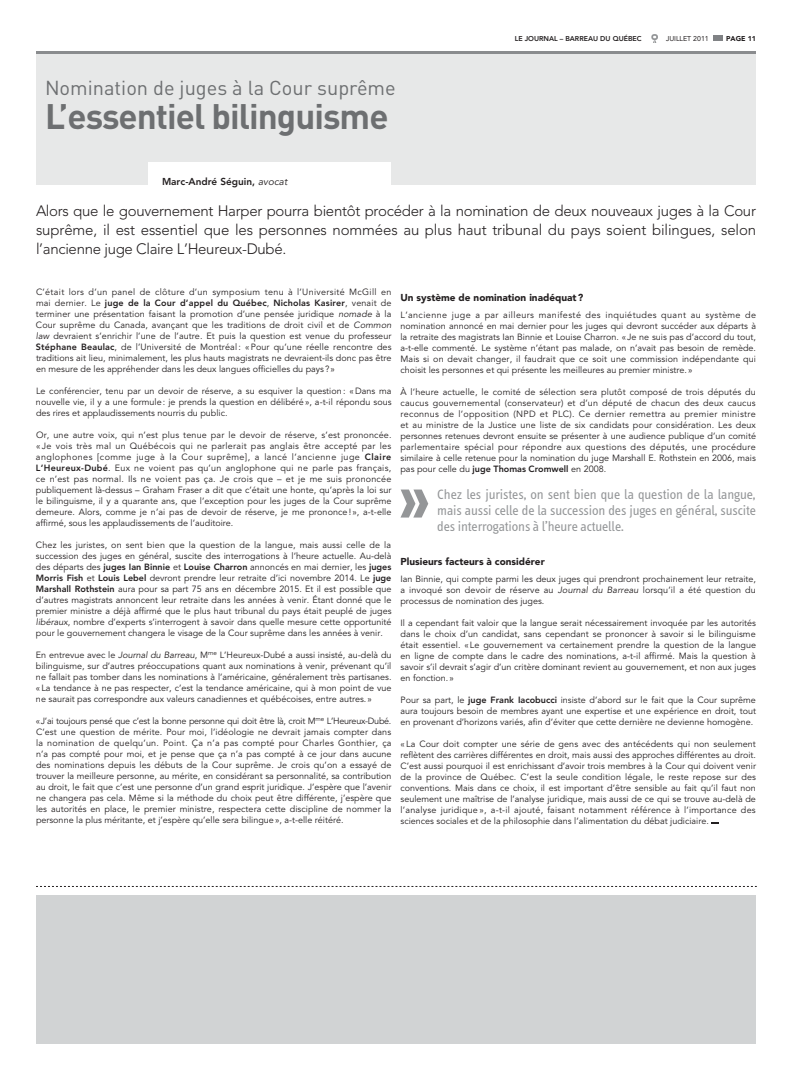
<style>
.page{position:relative;width:792px;height:1080px;background:#fff}
.page>*{position:absolute;margin:0;border:0;box-sizing:border-box;transform-origin:0 0}
.t1{font:700 35px "DIN";letter-spacing:-.03em;color:#6d6f71}
.t2{font:20px "DIN";color:#6d6f71}
.t3{font:300 15px/19px "Avenir";letter-spacing:-.02em;color:#231f20;text-align:justify}
.t4{font:14px/16px "Info Text";letter-spacing:-.01em;color:#949698;text-align:justify}
.t5{font:900 10px "Avenir";color:#231f20}
.t6{font:800 10px "Avenir";color:#231f20}
.t7{font:9px/11px "Avenir";color:#231f20;text-align:justify}
.t8{font:800 7px "Avenir";color:#231f20}
.t9{font:7px "Avenir";color:#231f20}
.t10{font:900 7px "Avenir";color:#231f20}
.s1{font-weight:400;font-style:italic}
.s2{font-weight:800}
.s3{font-style:italic}
</style>
<div class="page">
<div style="left:36px;top:54px;width:720px;height:130px;background:#e7e8e8"></div>
<hr style="left:36px;top:52px;width:720px;height:2px;background:#8a8c8e">
<svg style="left:651px;top:34px;width:7px;height:9px"></svg>
<div style="left:713px;top:36px;width:9px;height:5px;background:#808285"></div>
<div style="left:148px;top:162px;width:244px;height:22px;background:#fff"></div>
<svg style="left:711px;top:822px;width:8px;height:2px"></svg>
<svg style="left:400px;top:490px;width:28px;height:28px"></svg>
<svg style="left:36px;top:886px;width:721px;height:1px"></svg>
<div style="left:36px;top:896px;width:720px;height:148px;background:#d1d3d4"></div>
<h2 class="t2" style="left:45px;top:75px;width:352px">Nomination de juges à la Cour suprême</h2>
<h1 class="t1" style="left:45px;top:93px;width:345px">L’essentiel bilinguisme</h1>
<p class="t6" style="left:162px;top:175px;width:127px">Marc-André Séguin, <span class="s1">avocat</span></p>
<p class="t8" style="left:515px;top:34px;width:128px">LE JOURNAL – BARREAU DU QUÉBEC</p>
<p class="t9" style="left:666px;top:34px;width:44px">Jui llet 2011</p>
<p class="t10" style="left:726px;top:34px;width:31px">PAGE 11</p>
<p class="t3" style="left:36px;top:202px;width:722px">Alors que le gouvernement Harper pourra bientôt procéder à la nomination de deux nouveaux juges à la Cour suprême, il est essentiel que les personnes nommées au plus haut tribunal du pays soient bilingues, selon l’ancienne juge Claire L’Heureux-Dubé.</p>
<p class="t7" style="left:36px;top:287px;width:357px">C’était lors d’un panel de clôture d’un symposium tenu à l’Université McGill en mai dernier. Le <span class="s2">juge de la Cour d’appel du Québec</span>, <span class="s2">Nicholas Kasirer</span>, venait de terminer une présentation faisant la promotion d’une pensée juridique <span class="s3">nomade</span> à la Cour suprême du Canada, avançant que les traditions de droit civil et de <span class="s3">Common law</span> devraient s’enrichir l’une de l’autre. Et puis la question est venue du professeur <span class="s2">Stéphane Beaulac</span>, de l’Université de Montréal : « Pour qu’une réelle rencontre des traditions ait lieu, minimalement, les plus hauts magistrats ne devraient-ils donc pas être en mesure de les appréhender dans les deux langues officielles du pays ? »</p>
<p class="t7" style="left:36px;top:385px;width:357px">Le conférencier, tenu par un devoir de réserve, a su esquiver la question : «Dans ma nouvelle vie, il y a une formule: je prends la question en délibéré», a-t-il répondu sous des rires et applaudissements nourris du public.</p>
<p class="t7" style="left:36px;top:429px;width:357px">Or, une autre voix, qui n’est plus tenue par le devoir de réserve, s’est prononcée. « Je vois très mal un Québécois qui ne parlerait pas anglais être accepté par les anglophones [comme juge à la Cour suprême], a lancé l’ancienne juge <span class="s2">Claire L’Heureux-Dubé</span>. Eux ne voient pas qu’un anglophone qui ne parle pas français, ce n’est pas normal. Ils ne voient pas ça. Je crois que – et je me suis prononcée publiquement là-dessus – Graham Fraser a dit que c’était une honte, qu’après la loi sur le bilinguisme, il y a quarante ans, que l’exception pour les juges de la Cour suprême demeure. Alors, comme je n’ai pas de devoir de réserve, je me prononce! », a-t-elle affirmé, sous les applaudissements de l’auditoire.</p>
<p class="t7" style="left:36px;top:539px;width:357px">Chez les juristes, on sent bien que la question de la langue, mais aussi celle de la succession des juges en général, suscite des interrogations à l’heure actuelle. Au-delà des départs des <span class="s2">juges Ian Binnie</span> et <span class="s2">Louise Charron</span> annoncés en mai dernier, les <span class="s2">juges Morris Fish</span> et <span class="s2">Louis Lebel</span> devront prendre leur retraite d’ici novembre 2014. Le <span class="s2">juge Marshall Rothstein</span> aura pour sa part 75 ans en décembre 2015. Et il est possible que d’autres magistrats annoncent leur retraite dans les années à venir. Étant donné que le premier ministre a déjà affirmé que le plus haut tribunal du pays était peuplé de juges <span class="s3">libéraux</span>, nombre d’experts s’interrogent à savoir dans quelle mesure cette opportunité pour le gouvernement changera le visage de la Cour suprême dans les années à venir.</p>
<p class="t7" style="left:36px;top:650px;width:357px">En entrevue avec le <span class="s3">Journal du Barreau</span>, M<sup>me</sup> L’Heureux-Dubé a aussi insisté, au-delà du bilinguisme, sur d’autres préoccupations quant aux nominations à venir, prévenant qu’il ne fallait pas tomber dans les nominations à l’américaine, généralement très partisanes. « La tendance à ne pas respecter, c’est la tendance américaine, qui à mon point de vue ne saurait pas correspondre aux valeurs canadiennes et québécoises, entre autres. »</p>
<p class="t7" style="left:36px;top:715px;width:357px">«J’ai toujours pensé que c’est la bonne personne qui doit être là, croit M<sup>me</sup> L’Heureux-Dubé.<br>C’est une question de mérite. Pour moi, l’idéologie ne devrait jamais compter dans la nomination de quelqu’un. Point. Ça n’a pas compté pour Charles Gonthier, ça n’a pas compté pour moi, et je pense que ça n’a pas compté à ce jour dans aucune des nominations depuis les débuts de la Cour suprême. Je crois qu’on a essayé de trouver la meilleure personne, au mérite, en considérant sa personnalité, sa contribution au droit, le fait que c’est une personne d’un grand esprit juridique. J’espère que l’avenir ne changera pas cela. Même si la méthode du choix peut être différente, j’espère que les autorités en place, le premier ministre, respectera cette discipline de nommer la personne la plus méritante, et j’espère qu’elle sera bilingue», a-t-elle réitéré.</p>
<p class="t5" style="left:400px;top:292px;width:184px">Un système de nomination inadéquat?</p>
<p class="t7" style="left:400px;top:309px;width:357px">L’ancienne juge a par ailleurs manifesté des inquiétudes quant au système de nomination annoncé en mai dernier pour les juges qui devront succéder aux départs à la retraite des magistrats Ian Binnie et Louise Charron. « Je ne suis pas d’accord du tout, a-t-elle commenté. Le système n’étant pas malade, on n’avait pas besoin de remède.<br>Mais si on devait changer, il faudrait que ce soit une commission indépendante qui choisit les personnes et qui présente les meilleures au premier ministre. »</p>
<p class="t7" style="left:400px;top:386px;width:357px">À l’heure actuelle, le comité de sélection sera plutôt composé de trois députés du caucus gouvernemental (conservateur) et d’un député de chacun des deux caucus reconnus de l’opposition (NPD et PLC). Ce dernier remettra au premier ministre et au ministre de la Justice une liste de six candidats pour considération. Les deux personnes retenues devront ensuite se présenter à une audience publique d’un comité parlementaire spécial pour répondre aux questions des députés, une procédure similaire à celle retenue pour la nomination du juge Marshall E. Rothstein en 2006, mais pas pour celle du <span class="s2">juge Thomas Cromwell</span> en 2008.</p>
<h3 class="t4" style="left:437px;top:486px;width:320px">Chez les juristes, on sent bien que la question de la langue, mais aussi celle de la succession des juges en général, suscite des interrogations à l’heure actuelle.</h3>
<p class="t5" style="left:400px;top:556px;width:146px">Plusieurs facteurs à considérer</p>
<p class="t7" style="left:400px;top:573px;width:357px">Ian Binnie, qui compte parmi les deux juges qui prendront prochainement leur retraite, a invoqué son devoir de réserve au <span class="s3">Journal du Barreau</span> lorsqu’il a été question du processus de nomination des juges.</p>
<p class="t7" style="left:400px;top:617px;width:357px">Il a cependant fait valoir que la langue serait nécessairement invoquée par les autorités dans le choix d’un candidat, sans cependant se prononcer à savoir si le bilinguisme était essentiel. « Le gouvernement va certainement prendre la question de la langue en ligne de compte dans le cadre des nominations, a-t-il affirmé. Mais la question à savoir s’il devrait s’agir d’un critère dominant revient au gouvernement, et non aux juges en fonction. »</p>
<p class="t7" style="left:401px;top:694px;width:357px">Pour sa part, le <span class="s2">juge Frank Iacobucci</span> insiste d’abord sur le fait que la Cour suprême aura toujours besoin de membres ayant une expertise et une expérience en droit, tout en provenant d’horizons variés, afin d’éviter que cette dernière ne devienne homogène.</p>
<p class="t7" style="left:401px;top:738px;width:357px">« La Cour doit compter une série de gens avec des antécédents qui non seulement reflètent des carrières différentes en droit, mais aussi des approches différentes au droit.<br>C’est aussi pourquoi il est enrichissant d’avoir trois membres à la Cour qui doivent venir de la province de Québec. C’est la seule condition légale, le reste repose sur des conventions. Mais dans ce choix, il est important d’être sensible au fait qu’il faut non seulement une maîtrise de l’analyse juridique, mais aussi de ce qui se trouve au-delà de l’analyse juridique », a-t-il ajouté, faisant notamment référence à l’importance des sciences sociales et de la philosophie dans l’alimentation du débat judiciaire.</p>
</div>
